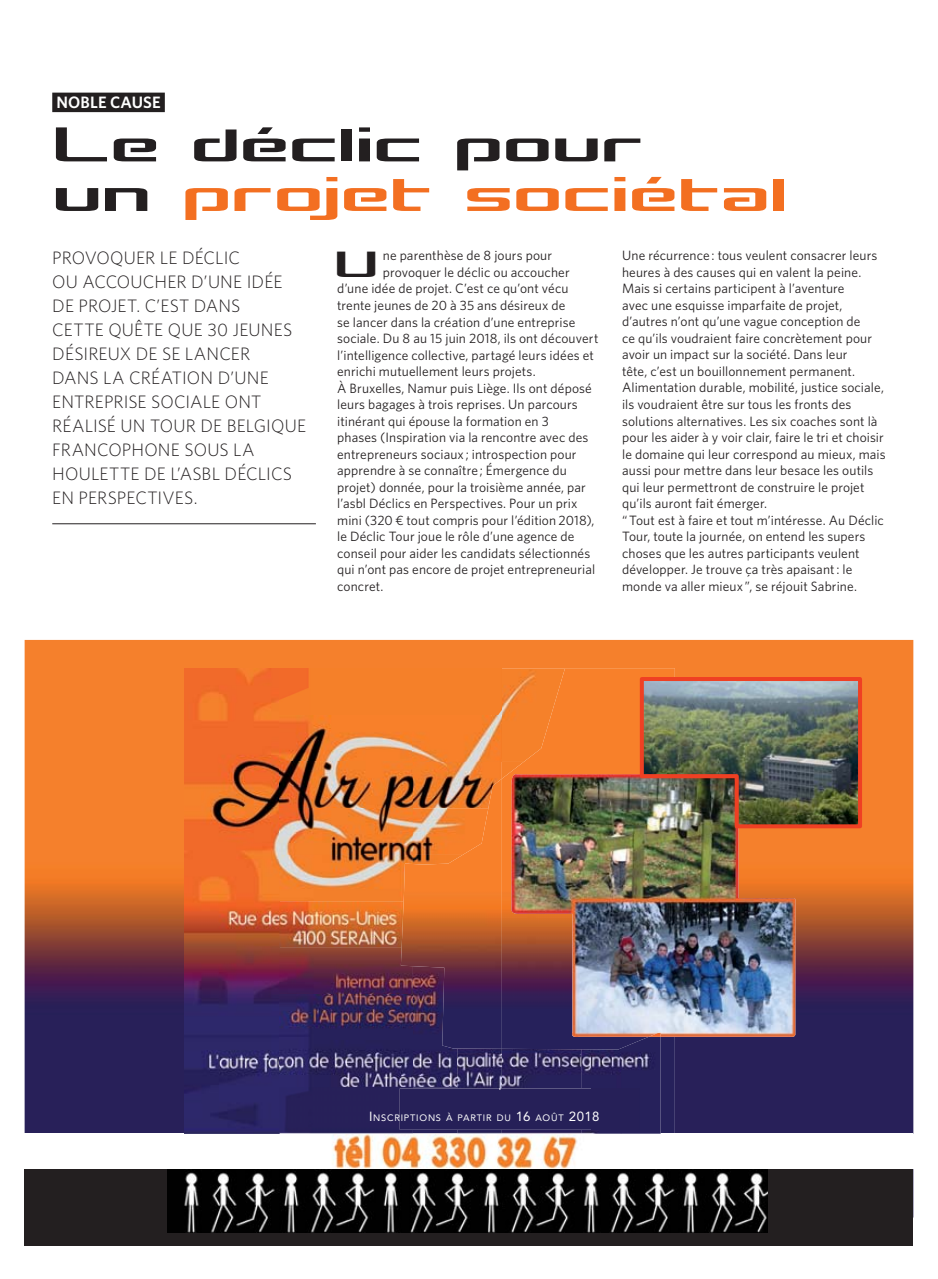
<style>
.page{position:relative;width:938px;height:1279px;background:#fff}
.page>*{position:absolute;margin:0;border:0;box-sizing:border-box;transform-origin:0 0}
.t1{font:63px/49.5px "Concielian Break";letter-spacing:-.01em;color:#231f20}
.t2{font:47.1px "Concielian Break";color:#231f20}
.t3{font:300 18px/24px "Whitney";letter-spacing:.01em;color:#231f20}
.t4{font:600 16.5px "Whitney";letter-spacing:.005em;color:#fff}
.t5{font:13.5px/16.5px "Whitney";letter-spacing:.01em;color:#231f20}
.t6{font:9.3px "Avenir LT";letter-spacing:.085em;color:#fff}
.s1{color:#f36f21}
.s2{font-size:13.2px}
</style>
<div class="page">
<img style="left:25px;top:639px;width:888px;height:494px">
<div style="left:25px;top:1158px;width:888px;height:87px;background:#231f20"></div>
<img style="left:185px;top:668px;width:490px;height:465px">
<img style="left:167px;top:1169px;width:601px;height:63px">
<img style="left:511px;top:773px;width:285px;height:263px">
<img style="left:638px;top:675px;width:226px;height:155px">
<div style="left:25px;top:1133px;width:888px;height:35px;background:#fff"></div>
<img style="left:332px;top:1134px;width:245px;height:33px">
<img style="left:502px;top:668px;width:63px;height:93px">
<img style="left:502px;top:761px;width:22px;height:17px">
<img style="left:621px;top:1036px;width:40px;height:97px">
<img style="left:457px;top:1048px;width:164px;height:85px">
<img style="left:279px;top:668px;width:223px;height:140px">
<img style="left:279px;top:808px;width:209px;height:46px">
<img style="left:279px;top:854px;width:134px;height:47px">
<img style="left:413px;top:854px;width:50px;height:10px">
<img style="left:279px;top:901px;width:125px;height:46px">
<img style="left:279px;top:947px;width:134px;height:186px">
<img style="left:413px;top:965px;width:44px;height:168px">
<div style="left:400px;top:1088px;width:240px;height:41px;background:#262058"></div>
<svg style="left:649px;top:1031px;width:12px;height:5px"></svg>
<div style="left:52px;top:93px;width:113px;height:19px;background:#231f20"></div>
<hr style="left:52px;top:523px;width:264px;height:1px;background:#231f20">
<p class="t4" style="left:57px;top:97px;width:106px">NOBLE CAUSE</p>
<h1 class="t1" style="left:52px;top:119px;width:737px">Le déclic pour<br>un <span class="s1">projet sociétal</span></h1>
<p class="t3" style="left:52px;top:247px;width:255px">PROVOQUER LE DÉCLIC<br>OU ACCOUCHER D’UNE IDÉE<br>DE PROJET. C’EST DANS<br>CETTE QUÊTE QUE 30 JEUNES<br>DÉSIREUX DE SE LANCER<br>DANS LA CRÉATION D’UNE<br>ENTREPRISE SOCIALE ONT<br>RÉALISÉ UN TOUR DE BELGIQUE<br>FRANCOPHONE SOUS LA<br>HOULETTE DE L’ASBL DÉCLICS<br>EN PERSPECTIVES.</p>
<h2 class="t2" style="left:334px;top:243px;width:45px">U</h2>
<p class="t5" style="left:383px;top:249px;width:171px">ne parenthèse de 8 jours pour</p>
<p class="t5" style="left:622px;top:249px;width:265px">Une récurrence-: tous veulent consacrer leurs heures à des causes qui en valent la peine.<br>Mais si certains participent à l’aventure<br>avec une esquisse imparfaite de projet, d’autres n’ont qu’une vague conception de<br>ce qu’ils voudraient faire concrètement pour avoir un impact sur la société. Dans leur<br>tête, c’est un bouillonnement permanent.<br>Alimentation durable, mobilité, justice sociale, ils voudraient être sur tous les fronts des solutions alternatives. Les six coaches sont là pour les aider à y voir clair, faire le tri et choisir le domaine qui leur correspond au mieux, mais aussi pour mettre dans leur besace les outils qui leur permettront de construire le projet qu’ils auront fait émerger.<br>“-Tout est à faire et tout m’intéresse. Au Déclic Tour, toute la journée, on entend les supers choses que les autres participants veulent développer. Je trouve ça très apaisant-: le monde va aller mieux-”, se réjouit Sabrine.</p>
<p class="t5" style="left:383px;top:265px;width:188px">provoquer le déclic ou accoucher</p>
<p class="t5" style="left:337px;top:282px;width:233px">d’une idée de projet. C’est ce qu’ont vécu</p>
<p class="t5" style="left:337px;top:298px;width:230px">trente jeunes de 20 à 35 ans désireux de</p>
<p class="t5" style="left:337px;top:315px;width:240px">se lancer dans la création d’une entreprise</p>
<p class="t5" style="left:337px;top:331px;width:263px">sociale. Du 8 au 15 juin 2018, ils ont découvert</p>
<p class="t5" style="left:337px;top:348px;width:258px">l’intelligence collective, partagé leurs idées et</p>
<p class="t5" style="left:337px;top:364px;width:200px">enrichi mutuellement leurs projets.</p>
<p class="t5" style="left:337px;top:381px;width:256px">À Bruxelles, Namur puis Liège. Ils ont déposé</p>
<p class="t5" style="left:337px;top:397px;width:242px">leurs bagages à trois reprises. Un parcours</p>
<p class="t5" style="left:337px;top:414px;width:213px">itinérant qui épouse la formation en 3</p>
<p class="t5" style="left:337px;top:430px;width:253px">phases (Inspiration via la rencontre avec des</p>
<p class="t5" style="left:337px;top:447px;width:241px">entrepreneurs sociaux-; introspection pour</p>
<p class="t5" style="left:337px;top:463px;width:231px">apprendre à se connaître-; Émergence du</p>
<p class="t5" style="left:337px;top:480px;width:250px">projet) donnée, pour la troisième année, par</p>
<p class="t5" style="left:337px;top:496px;width:242px">l’asbl Déclics en Perspectives. Pour un prix</p>
<p class="t5" style="left:337px;top:513px;width:259px">mini (320 € tout compris pour l’édition 2018),</p>
<p class="t5" style="left:337px;top:529px;width:239px">le Déclic Tour joue le rôle d’une agence de</p>
<p class="t5" style="left:337px;top:546px;width:255px">conseil pour aider les candidats sélectionnés</p>
<p class="t5" style="left:337px;top:562px;width:260px">qui n’ont pas encore de projet entrepreneurial</p>
<p class="t5" style="left:337px;top:579px;width:48px">concret.</p>
<p class="t6" style="left:369px;top:1113px;width:232px"><span class="s2">I</span>NSCRIPTIONS À PARTIR DU <span class="s2">16</span> AOÛT <span class="s2">2018</span></p>
</div>
